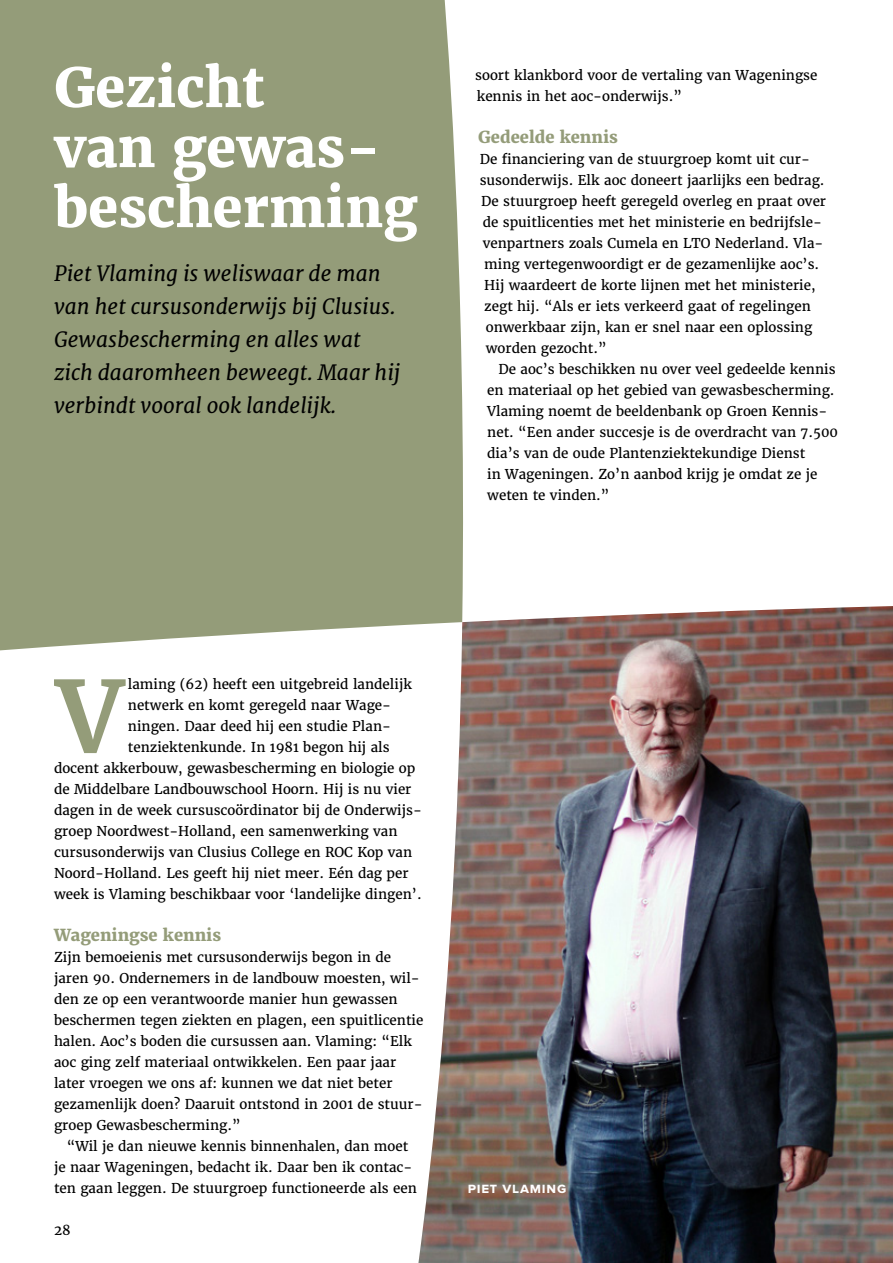
<style>
.page{position:relative;width:893px;height:1263px;background:#fff}
.page>*{position:absolute;margin:0;border:0;box-sizing:border-box;transform-origin:0 0}
.t1{font:700 98.25px "Merriweather";color:#949c79}
.t2{font:800 54px/60px "Merriweather";color:#fff}
.t3{font:italic 21px/33px "Merriweather";color:#000}
.t4{font:800 16.5px "Merriweather";color:#949c79}
.t5{font:700 15px "Proxima Nova";letter-spacing:.05em;color:#fff}
.t6{font:13.5px/21px "Merriweather";color:#000}
</style>
<div class="page">
<img style="left:418px;top:606px;width:475px;height:657px">
<div style="left:0;top:0;width:468px;height:652px;background:#949c79"></div>
<h2 class="t2" style="left:54px;top:57px;width:365px">Gezicht<br>van gewas&shy;bescherming</h2>
<h3 class="t3" style="left:54px;top:257px;width:348px">Piet Vlaming is weliswaar de man van het cursusonderwijs bij Clusius.<br>Gewasbescherming en alles wat zich daaromheen beweegt. Maar hij verbindt vooral ook landelijk.</h3>
<p class="t6" style="left:475px;top:65px;width:344px">soort klankbord voor de vertaling van Wageningse kennis in het aoc-onderwijs.”</p>
<p class="t4" style="left:478px;top:127px;width:141px">Gedeelde kennis</p>
<p class="t6" style="left:480px;top:149px;width:332px">De financiering van de stuurgroep komt uit cur-</p>
<p class="t6" style="left:480px;top:170px;width:346px">susonderwijs. Elk aoc doneert jaarlijks een bedrag.</p>
<p class="t6" style="left:481px;top:191px;width:346px">De stuurgroep heeft geregeld overleg en praat over</p>
<p class="t6" style="left:483px;top:212px;width:341px">de spuitlicenties met het ministerie en bedrijfsle-</p>
<p class="t6" style="left:483px;top:233px;width:342px">venpartners zoals Cumela en LTO Nederland. Vla-</p>
<p class="t6" style="left:484px;top:254px;width:337px">ming vertegenwoordigt er de gezamenlijke aoc’s.</p>
<p class="t6" style="left:484px;top:275px;width:333px">Hij waardeert de korte lijnen met het ministerie,</p>
<p class="t6" style="left:484px;top:296px;width:328px">zegt hij. “Als er iets verkeerd gaat of regelingen</p>
<p class="t6" style="left:486px;top:317px;width:328px">onwerkbaar zijn, kan er snel naar een oplossing</p>
<p class="t6" style="left:486px;top:338px;width:122px">worden gezocht.”</p>
<p class="t6" style="left:498px;top:359px;width:339px">De aoc’s beschikken nu over veel gedeelde kennis</p>
<p class="t6" style="left:487px;top:380px;width:349px">en materiaal op het gebied van gewasbescherming.</p>
<p class="t6" style="left:487px;top:401px;width:342px">Vlaming noemt de beeldenbank op Groen Kennis-</p>
<p class="t6" style="left:487px;top:422px;width:352px">net. “Een ander succesje is de overdracht van 7.500</p>
<p class="t6" style="left:487px;top:443px;width:320px">dia’s van de oude Plantenziektekundige Dienst</p>
<p class="t6" style="left:487px;top:464px;width:332px">in Wageningen. Zo’n aanbod krijg je omdat ze je</p>
<p class="t6" style="left:487px;top:485px;width:124px">weten te vinden.”</p>
<h1 class="t1" style="left:56px;top:654px;width:69px">V</h1>
<p class="t6" style="left:128px;top:674px;width:286px">laming (62) heeft een uitgebreid landelijk</p>
<p class="t6" style="left:128px;top:695px;width:265px">netwerk en komt geregeld naar Wage-</p>
<p class="t6" style="left:128px;top:716px;width:265px">ningen. Daar deed hij een studie Plan-</p>
<p class="t6" style="left:128px;top:737px;width:263px">tenziektenkunde. In 1981 begon hij als</p>
<p class="t6" style="left:54px;top:758px;width:363px">docent akkerbouw, gewasbescherming en biologie op</p>
<p class="t6" style="left:54px;top:779px;width:359px">de Middelbare Landbouwschool Hoorn. Hij is nu vier</p>
<p class="t6" style="left:54px;top:800px;width:369px">dagen in de week cursuscoördinator bij de Onderwijs-</p>
<p class="t6" style="left:54px;top:821px;width:345px">groep Noordwest-Holland, een samenwerking van</p>
<p class="t6" style="left:54px;top:842px;width:360px">cursusonderwijs van Clusius College en ROC Kop van</p>
<p class="t6" style="left:54px;top:863px;width:356px">Noord-Holland. Les geeft hij niet meer. Eén dag per</p>
<p class="t6" style="left:54px;top:884px;width:369px">week is Vlaming beschikbaar voor ‘landelijke dingen’.</p>
<p class="t4" style="left:54px;top:925px;width:169px">Wageningse kennis</p>
<p class="t6" style="left:54px;top:947px;width:371px">Zijn bemoeienis met cursusonderwijs begon in de jaren 90. Ondernemers in de landbouw moesten, wil&shy;den ze op een verantwoorde manier hun gewassen beschermen tegen ziekten en plagen, een spuitlicentie halen. Aoc’s boden die cursussen aan. Vlaming: “Elk aoc ging zelf materiaal ontwikkelen. Een paar jaar later vroegen we ons af: kunnen we dat niet beter gezamenlijk doen? Daaruit ontstond in 2001 de stuur&shy;groep Gewasbescherming.”</p>
<p class="t6" style="left:54px;top:1136px;width:364px;text-align:center">“Wil je dan nieuwe kennis binnenhalen, dan moet<br>je naar Wageningen, bedacht ik. Daar ben ik contac&shy;ten gaan leggen. De stuurgroep functioneerde als een</p>
<p class="t6" style="left:54px;top:1220px;width:18px">28</p>
<p class="t5" style="left:468px;top:1180px;width:100px">Piet Vlaming</p>
</div>
